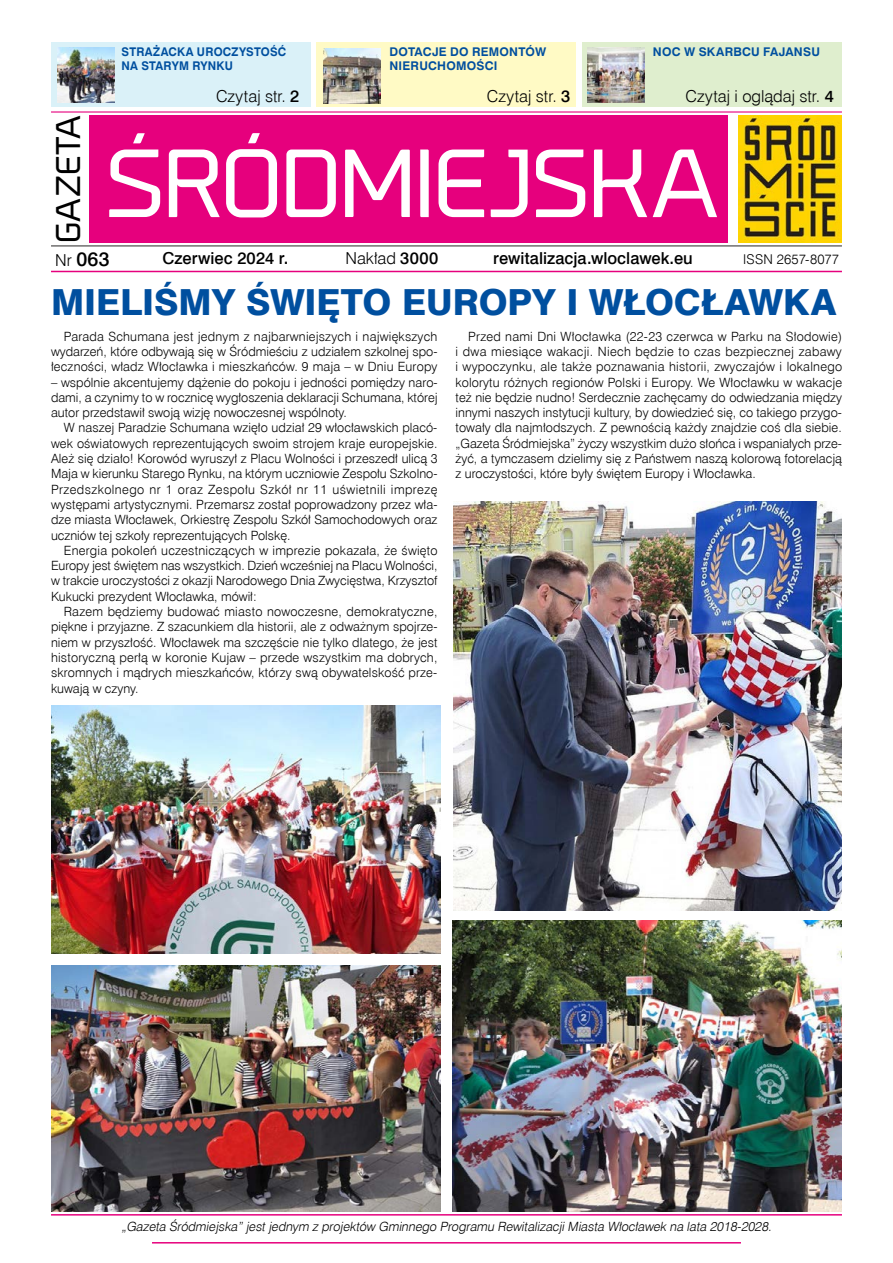
<style>
.page{position:relative;width:893px;height:1263px;background:#fff}
.page>*{position:absolute;margin:0;border:0;box-sizing:border-box;transform-origin:0 0}
.t1{font:90px "Prime";letter-spacing:-.01em;color:#fff}
.t2{font:36px "Swis 721 Hv EU";color:#004f9f}
.t3{font:31.95px "Prime";color:#000}
.t4{font:19.5px "Swis 721 Md EU";color:#000}
.t5{font:16.5px "Swis 721 Lt EU";color:#000}
.t6{font:16.5px "Swis 721 Md EU";letter-spacing:.005em;color:#000}
.t7{font:13.5px "Swis 721 Lt EU";letter-spacing:.015em;color:#000}
.t8{font:12.75px/15.3px "Swis 721 Lt EU";color:#000;text-align:justify}
.t9{font:italic 12.75px "Swis 721 Lt EU";color:#000}
.t10{font:700 12px/13.5px "Swis 721 EU";letter-spacing:.02em;color:#004f9f}
.t11{font:700 12px/13.5px "Swis 721 EU";letter-spacing:.02em;color:#004f9f;scale:.95 1}
.s1{font-family:"Swis 721 Md EU"}
.s2{font-family:"Swis 721 Lt EU";font-size:16.5px}
</style>
<div class="page">
<hr style="left:51px;top:1214px;width:791px;height:1px;background:#e6007d">
<hr style="left:152px;top:1242px;width:589px;height:1px;background:#e6007d">
<hr style="left:51px;top:271px;width:791px;height:1px;background:#e6007d">
<hr style="left:51px;top:245px;width:791px;height:2px;background:#706f6f">
<div style="left:89px;top:115px;width:639px;height:127px;background:#e6007d"></div>
<hr style="left:51px;top:111px;width:791px;height:2px;background:#e6007d">
<img style="left:739px;top:115px;width:103px;height:127px">
<div style="left:51px;top:43px;width:259px;height:64px;background:#daf1f8"></div>
<div style="left:317px;top:43px;width:259px;height:64px;background:#fffac5"></div>
<div style="left:583px;top:43px;width:259px;height:64px;background:#dfeece"></div>
<img style="left:57px;top:47px;width:57px;height:55px">
<img style="left:323px;top:48px;width:57px;height:55px">
<img style="left:588px;top:47px;width:56px;height:55px">
<img style="left:453px;top:502px;width:389px;height:408px">
<img style="left:51px;top:706px;width:389px;height:248px">
<img style="left:51px;top:966px;width:389px;height:246px">
<img style="left:453px;top:920px;width:389px;height:292px">
<p class="t11" style="left:122px;top:46px;width:175px">STRAŻACKA UROCZYSTOŚĆ<br>NA STARYM RYNKU</p>
<p class="t10" style="left:653px;top:46px;width:168px">NOC W SKARBCU FAJANSU</p>
<p class="t5" style="left:216px;top:86px;width:85px">Czytaj str. <span class="s1">2</span></p>
<p class="t5" style="left:487px;top:86px;width:85px">Czytaj str. <span class="s1">3</span></p>
<p class="t5" style="left:685px;top:86px;width:150px">Czytaj i oglądaj str. <span class="s1">4</span></p>
<h1 class="t1" style="left:105px;top:130px;width:615px">ŚRÓDMIEJSKA</h1>
<p class="t10" style="left:389px;top:46px;width:158px">DOTACJE DO REMONTÓW<br>NIERUCHOMOŚCI</p>
<h3 class="t3" style="left:49px;top:243px;width:129px;rotate:-90deg">GAZETA</h3>
<h3 class="t4" style="left:55px;top:247px;width:56px"><span class="s2">Nr</span> 063</h3>
<p class="t6" style="left:162px;top:248px;width:128px">Czerwiec 2024 r.</p>
<p class="t5" style="left:345px;top:248px;width:94px">Nakład <span class="s1">3000</span></p>
<p class="t6" style="left:493px;top:248px;width:201px">rewitalizacja.wloclawek.eu</p>
<p class="t7" style="left:743px;top:251px;width:97px">ISSN 2657-8077</p>
<h2 class="t2" style="left:51px;top:280px;width:787px">MIELIŚMY ŚWIĘTO EUROPY I WŁOCŁAWKA</h2>
<p class="t8" style="left:51px;top:329px;width:388px;text-indent:13px">Parada Schumana jest jednym z najbarwniejszych i największych wydarzeń, które odbywają się w Śródmieściu z udziałem szkolnej spo&shy;łeczności, władz Włocławka i mieszkańców. 9 maja – w Dniu Europy</p>
<p class="t8" style="left:51px;top:375px;width:388px">– wspólnie akcentujemy dążenie do pokoju i jedności pomiędzy naro&shy;dami, a czynimy to w rocznicę wygłoszenia deklaracji Schumana, której autor przedstawił swoją wizję nowoczesnej wspólnoty.</p>
<p class="t8" style="left:51px;top:420px;width:388px;text-indent:13px">W naszej Paradzie Schumana wzięło udział 29 włocławskich placó&shy;wek oświatowych reprezentujących swoim strojem kraje europejskie.<br>Ależ się działo! Korowód wyruszył z Placu Wolności i przeszedł ulicą 3<br>Maja w kierunku Starego Rynku, na którym uczniowie Zespołu Szkolno-Przedszkolnego nr 1 oraz Zespołu Szkół nr 11 uświetnili imprezę występami artystycznymi. Przemarsz został poprowadzony przez wła&shy;dze miasta Włocławek, Orkiestrę Zespołu Szkół Samochodowych oraz uczniów tej szkoły reprezentujących Polskę.</p>
<p class="t8" style="left:51px;top:543px;width:388px;text-indent:13px">Energia pokoleń uczestniczących w imprezie pokazała, że święto Europy jest świętem nas wszystkich. Dzień wcześniej na Placu Wolności, w trakcie uroczystości z okazji Narodowego Dnia Zwycięstwa, Krzysztof Kukucki prezydent Włocławka, mówił:</p>
<p class="t8" style="left:51px;top:604px;width:388px;text-indent:13px">Razem będziemy budować miasto nowoczesne, demokratyczne, piękne i przyjazne. Z szacunkiem dla historii, ale z odważnym spojrze&shy;niem w przyszłość. Włocławek ma szczęście nie tylko dlatego, że jest historyczną perłą w koronie Kujaw – przede wszystkim ma dobrych, skromnych i mądrych mieszkańców, którzy swą obywatelskość prze&shy;kuwają w czyny.</p>
<p class="t8" style="left:455px;top:329px;width:388px;text-indent:13px">Przed nami Dni Włocławka (22-23 czerwca w Parku na Słodowie) i dwa miesiące wakacji. Niech będzie to czas bezpiecznej zabawy i wypoczynku, ale także poznawania historii, zwyczajów i lokalnego kolorytu różnych regionów Polski i Europy. We Włocławku w wakacje też nie będzie nudno! Serdecznie zachęcamy do odwiedzania między innymi naszych instytucji kultury, by dowiedzieć się, co takiego przygo&shy;towały dla najmłodszych. Z pewnością każdy znajdzie coś dla siebie. „Gazeta Śródmiejska” życzy wszystkim dużo słońca i wspaniałych prze&shy;żyć, a tymczasem dzielimy się z Państwem naszą kolorową fotorelacją z uroczystości, które były świętem Europy i Włocławka.</p>
<p class="t9" style="left:121px;top:1219px;width:654px">„Gazeta Śródmiejska”jestjednym z projektów Gminnego Programu RewitalizacjiMiasta Włocławek na lata 2018-2028.</p>
</div>
